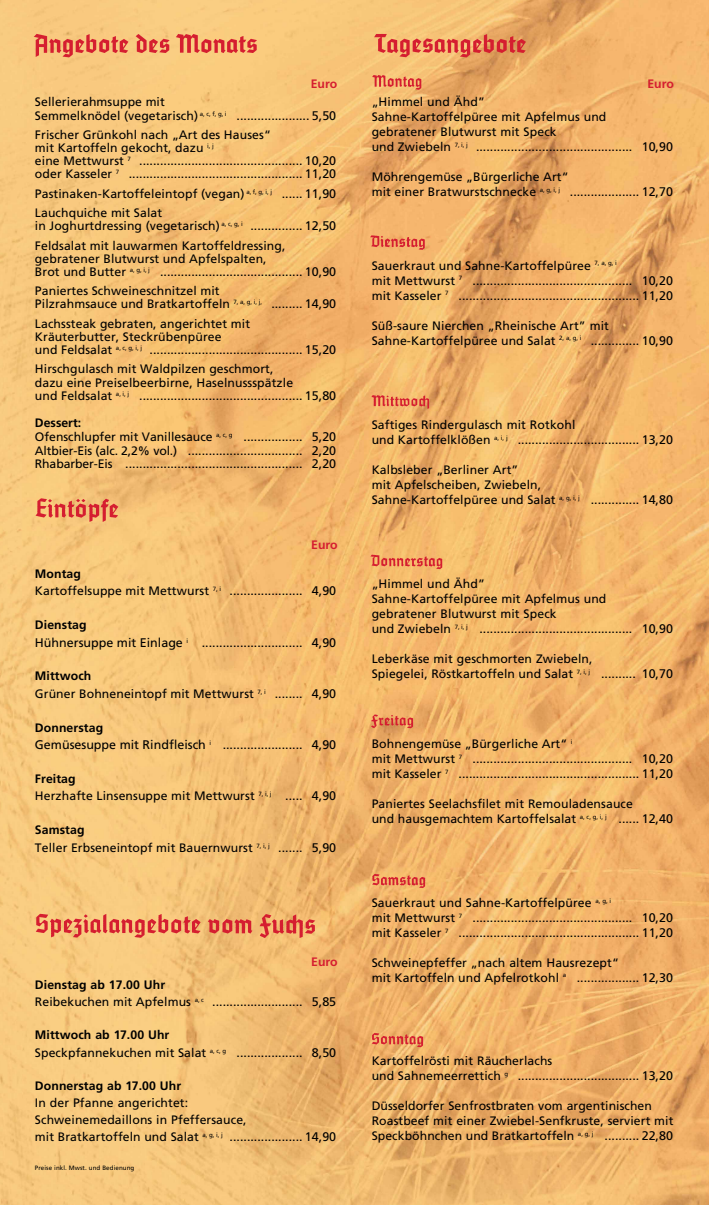
<style>
.page{position:relative;width:709px;height:1205px;background:#fff}
.page>*{position:absolute;margin:0;border:0;box-sizing:border-box;transform-origin:0 0}
.t1{font:12.5px/15px "Frutiger";color:#000}
.t2{font:12.25px/15px "Frutiger";letter-spacing:.01em;color:#000}
.t3{font:700 12.25px "Frutiger";letter-spacing:.01em;color:#000}
.t4{font:700 12.25px "Frutiger";color:#d51e30}
.t5{font:6.25px "Frutiger";letter-spacing:.01em;color:#000}
.t6{font:6.12px "Frutiger";color:#000}
.s1{font-size:12.5px}
.s2{font-size:12.25px}
.s3{font-weight:700}
</style>
<div class="page">
<img style="left:0;top:0;width:709px;height:1205px">
<img style="left:33px;top:32px;width:493px;height:27px">
<img style="left:36px;top:495px;width:83px;height:27px">
<img style="left:35px;top:912px;width:282px;height:27px">
<img style="left:371px;top:74px;width:51px;height:17px">
<img style="left:371px;top:393px;width:58px;height:17px">
<img style="left:370px;top:553px;width:72px;height:17px">
<img style="left:370px;top:713px;width:43px;height:15px">
<img style="left:371px;top:872px;width:55px;height:16px">
<img style="left:372px;top:1032px;width:51px;height:15px">
<img style="left:369px;top:234px;width:56px;height:16px">
<p class="t4" style="left:311px;top:76px;width:28px">Euro</p>
<p class="t4" style="left:647px;top:76px;width:28px">Euro</p>
<p class="t2" style="left:35px;top:96px;width:303px;line-height:13.1px">Sellerierahmsuppe mit<br>Semmelknödel (vegetarisch) <sup>a,</sup> <sup>c,</sup> <sup>f,</sup> <sup>g,</sup> <sup>i</sup> <span class="s1">..................... 5,50</span></p>
<p class="t2" style="left:35px;top:128px;width:237px;line-height:13.1px">Frischer Grünkohl nach „Art des Hauses“ mit Kartoffeln gekocht, dazu <sup>i,</sup> <sup>j</sup></p>
<p class="t1" style="left:35px;top:154px;width:303px;line-height:13.1px"><span class="s2">eine Mettwurst</span> <sup>7</sup> ............................................... 10,20 <span class="s2">oder Kasseler</span> <sup>7</sup> .................................................. 11,20</p>
<p class="t2" style="left:35px;top:184px;width:303px;line-height:19.4px">Pastinaken-Kartoffeleintopf (vegan) <sup>a,</sup> <sup>f,</sup> <sup>g,</sup> <sup>i,</sup> <sup>j</sup> <span class="s1">...... 11,90<br></span>Lauchquiche mit Salat</p>
<p class="t2" style="left:35px;top:216px;width:303px;line-height:19.4px">in Joghurtdressing (vegetarisch) <sup>a,</sup> <sup>c,</sup> <sup>g,</sup> <sup>i</sup> <span class="s1">............... 12,50<br></span>Feldsalat mit lauwarmen Kartoffeldressing,</p>
<p class="t2" style="left:35px;top:251px;width:233px">gebratener Blutwurst und Apfelspalten,</p>
<p class="t1" style="left:35px;top:264px;width:303px"><span class="s2">Brot und Butter</span> <sup>a,</sup> <sup>g,</sup> <sup>i,</sup> <sup>j</sup> ......................................... 10,90</p>
<p class="t2" style="left:35px;top:284px;width:303px;line-height:13.1px">Paniertes Schweineschnitzel mit<br>Pilzrahmsauce und Bratkartoffeln <sup>7,</sup> <sup>a,</sup> <sup>g,</sup> <sup>i,</sup> <sup>j,</sup> <span class="s1">......... 14,90</span></p>
<p class="t2" style="left:35px;top:317px;width:217px;line-height:13.1px">Lachssteak gebraten, angerichtet mit<br>Kräuterbutter, Steckrübenpüree</p>
<p class="t1" style="left:35px;top:342px;width:303px"><span class="s2">und Feldsalat</span> <sup>a,</sup> <sup>c,</sup> <sup>g,</sup> <sup>i,</sup> <sup>j</sup> ............................................ 15,20</p>
<p class="t2" style="left:35px;top:362px;width:260px;line-height:13.1px">Hirschgulasch mit Waldpilzen geschmort, dazu eine Preiselbeerbirne, Haselnussspätzle</p>
<p class="t1" style="left:35px;top:388px;width:303px"><span class="s2">und Feldsalat</span> <sup>a,</sup> <sup>i,</sup> <sup>j</sup> ............................................... 15,80</p>
<p class="t2" style="left:35px;top:416px;width:303px;line-height:13.8px"><span class="s3">Dessert:<br></span>Ofenschlupfer mit Vanillesauce <sup>a,</sup> <sup>c,</sup> <sup>g</sup> <span class="s1">................. 5,20</span></p>
<p class="t1" style="left:35px;top:443px;width:303px;line-height:13.8px"><span class="s2">Altbier-Eis (alc. 2,2% vol.)</span> ................................. 2,20<br><span class="s2">Rhabarber-Eis</span> ................................................... 2,20</p>
<p class="t2" style="left:35px;top:565px;width:188px;line-height:17.5px"><span class="s3">Montag<br></span>Kartoffelsuppe mit Mettwurst <sup>7,</sup> <sup>i</sup></p>
<p class="t4" style="left:311px;top:538px;width:28px">Euro</p>
<p class="t1" style="left:230px;top:583px;width:108px">..................... 4,90</p>
<p class="t3" style="left:35px;top:618px;width:53px">Dienstag</p>
<p class="t1" style="left:35px;top:635px;width:155px">Hühnersuppe mit Einlage <sup>i</sup></p>
<p class="t1" style="left:202px;top:635px;width:136px">............................. 4,90</p>
<p class="t2" style="left:35px;top:667px;width:232px;line-height:17.5px"><span class="s3">Mittwoch<br></span>Grüner Bohneneintopf mit Mettwurst <sup>7,</sup> <sup>i</sup></p>
<p class="t1" style="left:275px;top:686px;width:63px">........ 4,90</p>
<p class="t3" style="left:35px;top:720px;width:70px">Donnerstag</p>
<p class="t1" style="left:35px;top:737px;width:178px">Gemüsesuppe mit Rindfleisch <sup>i</sup></p>
<p class="t1" style="left:223px;top:737px;width:115px">....................... 4,90</p>
<p class="t2" style="left:35px;top:770px;width:238px;line-height:17.5px"><span class="s3">Freitag<br></span>Herzhafte Linsensuppe mit Mettwurst <sup>7,</sup> <sup>i,</sup> <sup>j</sup></p>
<p class="t1" style="left:285px;top:788px;width:52px">..... 4,90</p>
<p class="t2" style="left:35px;top:821px;width:236px;line-height:17.5px"><span class="s3">Samstag<br></span>Teller Erbseneintopf mit Bauernwurst <sup>7,</sup> <sup>i,</sup> <sup>j</sup></p>
<p class="t1" style="left:278px;top:840px;width:59px">....... 5,90</p>
<p class="t4" style="left:311px;top:954px;width:28px">Euro</p>
<p class="t3" style="left:35px;top:977px;width:132px">Dienstag ab 17.00 Uhr</p>
<p class="t1" style="left:35px;top:994px;width:303px"><span class="s2">Reibekuchen mit Apfelmus</span> <sup>a,</sup> <sup>c</sup> .......................... 5,85</p>
<p class="t2" style="left:35px;top:1026px;width:303px;line-height:17.8px"><span class="s3">Mittwoch ab 17.00 Uhr<br></span>Speckpfannekuchen mit Salat <sup>a,</sup> <sup>c,</sup> <sup>g</sup> <span class="s1">................... 8,50</span></p>
<p class="t3" style="left:35px;top:1079px;width:148px">Donnerstag ab 17.00 Uhr</p>
<p class="t2" style="left:35px;top:1094px;width:213px;line-height:16.9px">In der Pfanne angerichtet:<br>Schweinemedaillons in Pfeffersauce,</p>
<p class="t1" style="left:35px;top:1129px;width:303px"><span class="s2">mit Bratkartoffeln und Salat</span> <sup>a,</sup> <sup>g,</sup> <sup>i,</sup> <sup>j</sup> ..................... 14,90</p>
<p class="t5" style="left:35px;top:1164px;width:101px">Preise inkl. Mwst. und Bedienung</p>
<p class="t2" style="left:372px;top:95px;width:236px">„Himmel und Ähd”<br>Sahne-Kartoffelpüree mit Apfelmus und gebratener Blutwurst mit Speck</p>
<p class="t1" style="left:372px;top:139px;width:303px"><span class="s2">und Zwiebeln</span> <sup>7,</sup> <sup>i,</sup> <sup>j</sup> ............................................. 10,90</p>
<p class="t2" style="left:372px;top:170px;width:303px">Möhrengemüse „Bürgerliche Art“<br>mit einer Bratwurstschnecke <sup>a,</sup> <sup>g,</sup> <sup>i,</sup> <sup>j</sup> <span class="s1">.................... 12,70</span></p>
<p class="t2" style="left:372px;top:258px;width:247px">Sauerkraut und Sahne-Kartoffelpüree <sup>7,</sup> <sup>a,</sup> <sup>g,</sup> <sup>i</sup></p>
<p class="t1" style="left:372px;top:272px;width:303px"><span class="s2">mit Mettwurst</span> <sup>7</sup> .............................................. 10,20 <span class="s2">mit Kasseler</span> <sup>7</sup> .................................................... 11,20</p>
<p class="t2" style="left:372px;top:318px;width:303px">Süß-saure Nierchen „Rheinische Art” mit<br>Sahne-Kartoffelpüree und Salat <sup>2,</sup> <sup>a,</sup> <sup>g,</sup> <sup>i</sup> <span class="s1">.............. 10,90</span></p>
<p class="t2" style="left:372px;top:417px;width:205px">Saftiges Rindergulasch mit Rotkohl</p>
<p class="t1" style="left:372px;top:432px;width:303px"><span class="s2">und Kartoffelklößen</span> <sup>a,</sup> <sup>i,</sup> <sup>j</sup> ................................... 13,20</p>
<p class="t2" style="left:372px;top:462px;width:303px">Kalbsleber „Berliner Art”<br>mit Apfelscheiben, Zwiebeln,<br>Sahne-Kartoffelpüree und Salat <sup>a,</sup> <sup>g,</sup> <sup>i,</sup> <sup>j</sup> <span class="s1">.............. 14,80</span></p>
<p class="t2" style="left:372px;top:576px;width:236px">„Himmel und Ähd”<br>Sahne-Kartoffelpüree mit Apfelmus und gebratener Blutwurst mit Speck</p>
<p class="t1" style="left:372px;top:621px;width:303px"><span class="s2">und Zwiebeln</span> <sup>7,</sup> <sup>i,</sup> <sup>j</sup> ............................................ 10,90</p>
<p class="t2" style="left:372px;top:651px;width:303px">Leberkäse mit geschmorten Zwiebeln,<br>Spiegelei, Röstkartoffeln und Salat <sup>7,</sup> <sup>i,</sup> <sup>j</sup> <span class="s1">.......... 10,70</span></p>
<p class="t2" style="left:372px;top:736px;width:202px">Bohnengemüse „Bürgerliche Art“ <sup>i</sup></p>
<p class="t1" style="left:372px;top:751px;width:303px"><span class="s2">mit Mettwurst</span> <sup>7</sup> .............................................. 10,20 <span class="s2">mit Kasseler</span> <sup>7</sup> .................................................... 11,20</p>
<p class="t2" style="left:372px;top:796px;width:303px">Paniertes Seelachsfilet mit Remouladensauce<br>und hausgemachtem Kartoffelsalat <sup>a,</sup> <sup>c,</sup> <sup>g,</sup> <sup>i,</sup> <sup>j</sup> <span class="s1">...... 12,40</span></p>
<p class="t2" style="left:372px;top:895px;width:241px">Sauerkraut und Sahne-Kartoffelpüree <sup>a,</sup> <sup>g,</sup> <sup>i</sup></p>
<p class="t1" style="left:372px;top:910px;width:303px"><span class="s2">mit Mettwurst</span> <sup>7</sup> .............................................. 10,20 <span class="s2">mit Kasseler</span> <sup>7</sup> .................................................... 11,20</p>
<p class="t2" style="left:372px;top:955px;width:249px">Schweinepfeffer „nach altem Hausrezept“ mit Kartoffeln und Apfelrotkohl</p>
<p class="t6" style="left:563px;top:971px;width:5px">a</p>
<p class="t1" style="left:577px;top:970px;width:98px">.................. 12,30</p>
<p class="t2" style="left:372px;top:1053px;width:182px">Kartoffelrösti mit Räucherlachs</p>
<p class="t1" style="left:372px;top:1068px;width:303px"><span class="s2">und Sahnemeerrettich</span> <sup>g</sup> ................................... 13,20</p>
<p class="t2" style="left:372px;top:1098px;width:303px">Düsseldorfer Senfrostbraten vom argentinischen<br>Roastbeef mit einer Zwiebel-Senfkruste, serviert mit<br>Speckböhnchen und Bratkartoffeln <sup>a,</sup> <sup>g,</sup> <sup>j</sup> <span class="s1">.......... 22,80</span></p>
</div>
